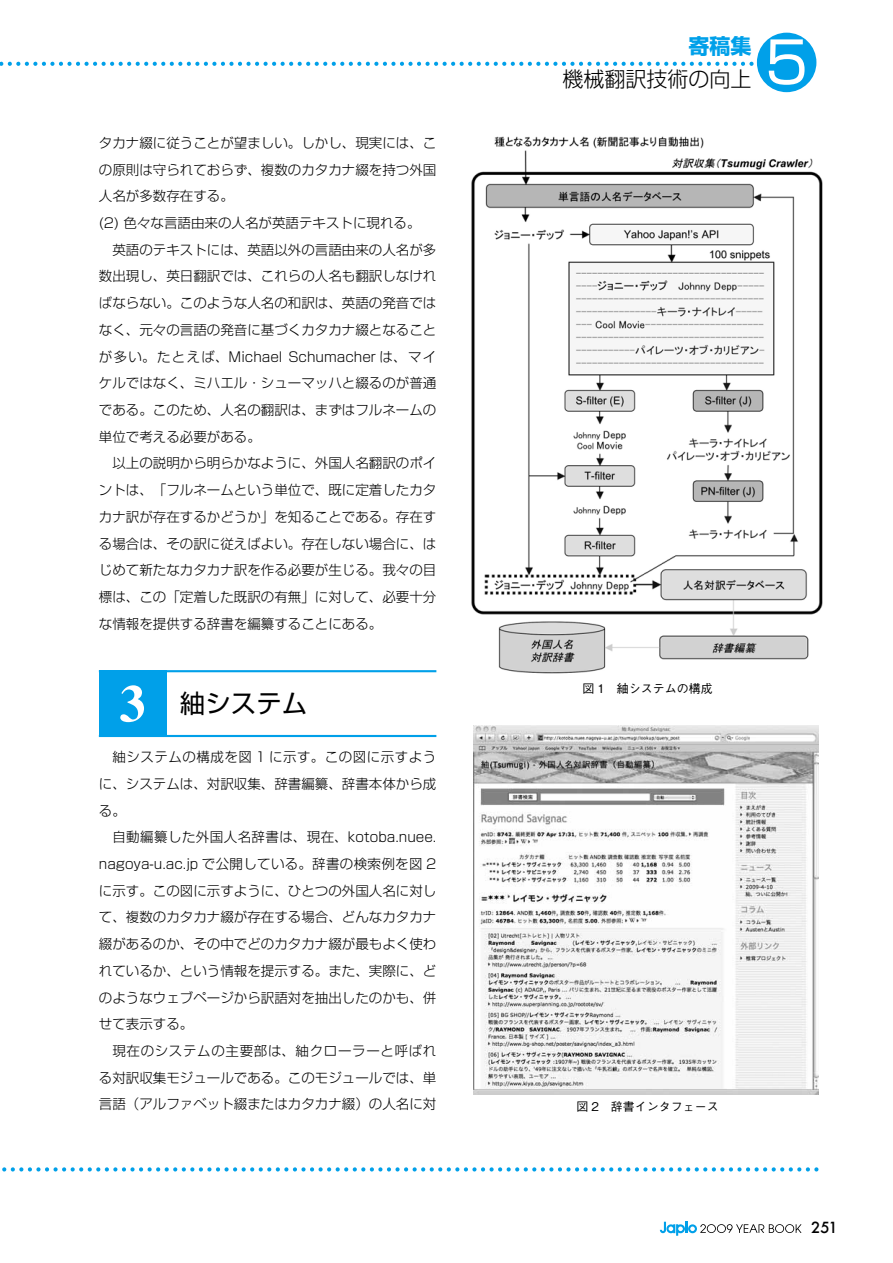
<style>
.page{position:relative;width:893px;height:1263px;background:#fff}
.page>*{position:absolute;margin:0;border:0;box-sizing:border-box;transform-origin:0 0}
.t1{font:57px "Shin Go Pro";color:#fff}
.t2{font:25.5px "Shin Go Pro";color:#000}
.t3{font:300 21px "Shin Go Pro";color:#000}
.t4{font:700 21px "Shin Go Pro";color:#00a0e9}
.t5{font:500 15px "Futura";color:#000}
.t6{font:300 13.5px/26.7px "Shin Go Pro";color:#000;text-align:justify}
.t7{font:500 12px "Gothic BBB Pro";color:#000}
.s1{font-family:"Times";font-weight:700;font-size:52.5px;color:#fff}
</style>
<div class="page">
<svg style="left:0;top:62px;width:757px;height:4px"></svg>
<svg style="left:2px;top:1167px;width:815px;height:4px"></svg>
<svg style="left:660px;top:1222px;width:141px;height:14px"></svg>
<div style="left:757px;top:33px;width:59px;height:59px;background:#00a0e9;border-radius:50%"></div>
<div style="left:99px;top:670px;width:67px;height:67px;background:#00a0e9"></div>
<hr style="left:99px;top:670px;width:337px;height:2px;background:#00a0e9">
<hr style="left:99px;top:735px;width:337px;height:2px;background:#00a0e9">
<img style="left:471px;top:136px;width:352px;height:538px">
<img style="left:474px;top:726px;width:345px;height:369px">
<p class="t6" style="left:99px;top:128px;width:339px;text-align:left">タカナ綴に従うことが望ましい。しかし、現実には、この原則は守られておらず、複数のカタカナ綴を持つ外国人名が多数存在する。<br>(2) 色々な言語由来の人名が英語テキストに現れる。</p>
<p class="t6" style="left:99px;top:235px;width:339px;text-indent:14px">英語のテキストには、英語以外の言語由来の人名が多数出現し、英日翻訳では、これらの人名も翻訳しなければならない。このような人名の和訳は、英語の発音ではなく、元々の言語の発音に基づくカタカナ綴となることが多い。たとえば、Michael Schumacher は、マイケルではなく、ミハエル・シューマッハと綴るのが普通である。このため、人名の翻訳は、まずはフルネームの単位で考える必要がある。</p>
<p class="t6" style="left:99px;top:448px;width:339px;text-indent:14px">以上の説明から明らかなように、外国人名翻訳のポイントは、「フルネームという単位で、既に定着したカタカナ訳が存在するかどうか」を知ることである。存在する場合は、その訳に従えばよい。存在しない場合に、はじめて新たなカタカナ訳を作る必要が生じる。我々の目標は、この「定着した既訳の有無」に対して、必要十分な情報を提供する辞書を編纂することにある。</p>
<h3 class="t4" style="left:688px;top:30px;width:64px">寄稿集</h3>
<h3 class="t3" style="left:562px;top:61px;width:190px">機械翻訳技術の向上</h3>
<h1 class="t1" style="left:765px;top:16px;width:45px">5</h1>
<h2 class="t2" style="left:119px;top:683px;width:189px"><span class="s1">3</span> 紬システム</h2>
<p class="t7" style="left:582px;top:679px;width:132px">図 1　紬システムの構成</p>
<p class="t6" style="left:99px;top:742px;width:339px;text-indent:14px">紬システムの構成を図 1 に示す。この図に示すように、システムは、対訳収集、辞書編纂、辞書本体から成る。</p>
<p class="t6" style="left:99px;top:822px;width:339px;text-indent:14px">自動編纂した外国人名辞書は、現在、kotoba.nuee. nagoya-u.ac.jp で公開している。辞書の検索例を図 2に示す。この図に示すように、ひとつの外国人名に対して、複数のカタカナ綴が存在する場合、どんなカタカナ綴があるのか、その中でどのカタカナ綴が最もよく使われているか、という情報を提示する。また、実際に、どのようなウェブページから訳語対を抽出したのかも、併せて表示する。</p>
<p class="t6" style="left:99px;top:1036px;width:339px;text-indent:14px">現在のシステムの主要部は、紬クローラーと呼ばれる対訳収集モジュールである。このモジュールでは、単言語（アルファベット綴またはカタカナ綴）の人名に対</p>
<p class="t7" style="left:576px;top:1097px;width:144px">図 2　辞書インタフェース</p>
<p class="t5" style="left:811px;top:1217px;width:28px">251</p>
</div>
